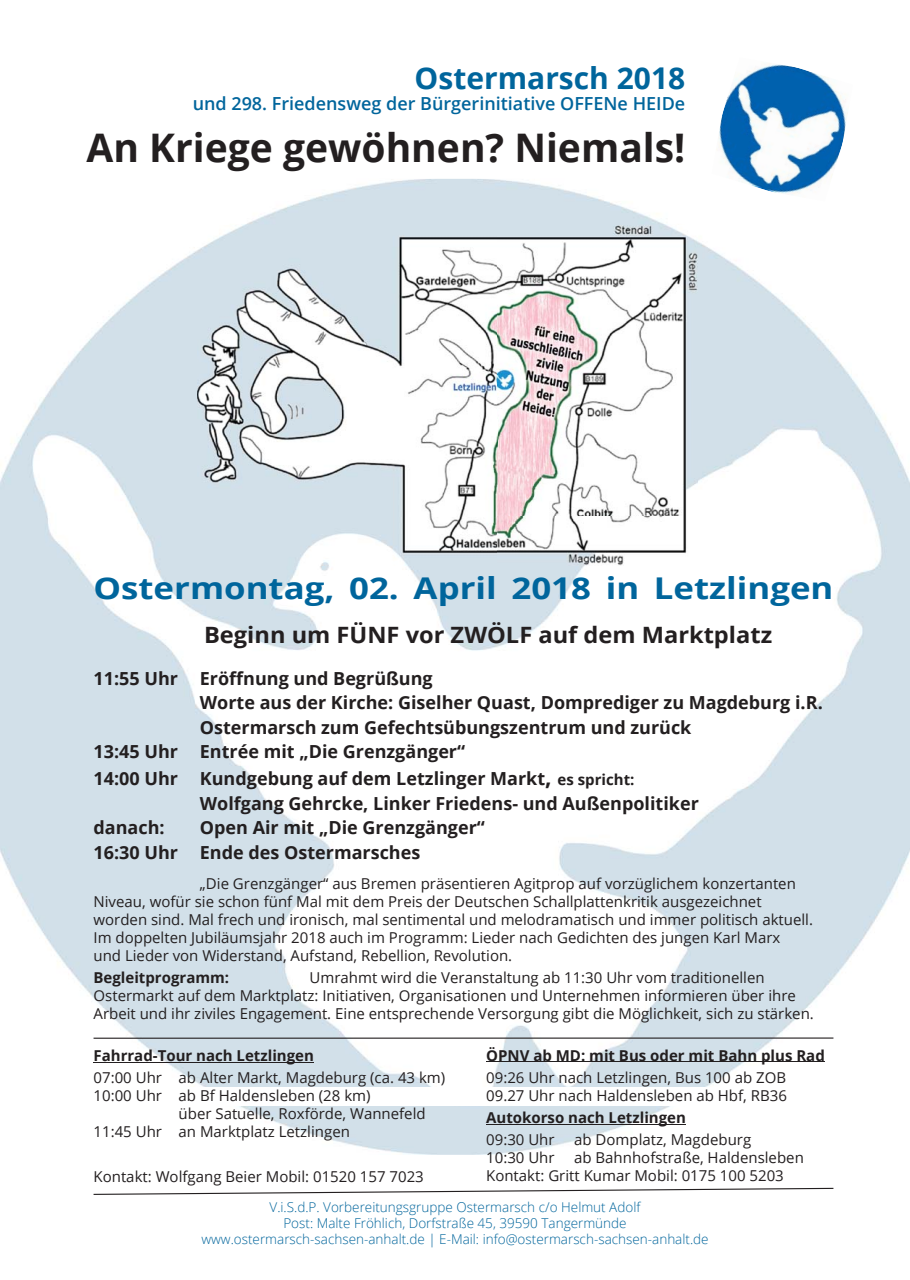
<style>
.page{position:relative;width:910px;height:1280px;background:#fff}
.page>*{position:absolute;margin:0;border:0;box-sizing:border-box;transform-origin:0 0}
.t1{font:700 39.45px "Open Sans";color:#231f20}
.t2{font:700 30px "Open Sans";color:#00659c;scale:1.16 1}
.t3{font:700 30px "Open Sans";color:#00659c}
.t4{font:700 22.5px "Open Sans";color:#231f20;scale:1.05 1}
.t5{font:700 18px/24.6px "Open Sans";color:#231f20}
.t6{font:600 18px "Open Sans";color:#00659c}
.t7{font:15px/18px "Open Sans";color:#231f20}
.t8{font:700 15px "Open Sans";color:#231f20}
.t9{font:300 13.5px/16.2px "Open Sans";color:#00659c;text-align:center}
.s1{font-size:22.5px}
.s2{font-size:15px}
</style>
<div class="page">
<img style="left:0;top:179px;width:910px;height:976px">
<div style="left:62px;top:1087px;width:771px;height:18px;background:#fff"></div>
<img style="left:710px;top:63px;width:144px;height:140px">
<hr style="left:94px;top:1037px;width:739px;height:2px;background:#231f20">
<svg style="left:94px;top:1188px;width:739px;height:7px"></svg>
<hr style="left:486px;top:1061px;width:339px;height:1px;background:#231f20">
<hr style="left:486px;top:1124px;width:200px;height:1px;background:#231f20">
<hr style="left:94px;top:1062px;width:220px;height:1px;background:#231f20">
<img style="left:197px;top:225px;width:500px;height:340px">
<h2 class="t3" style="left:415px;top:57px;width:272px">Ostermarsch 2018</h2>
<p class="t6" style="left:193px;top:91px;width:494px">und 298. Friedensweg der Bürgerinitiative OFFENe HEIDe</p>
<h1 class="t1" style="left:87px;top:120px;width:600px">An Kriege gewöhnen? Niemals!</h1>
<h2 class="t2" style="left:94px;top:567px;width:639px">Ostermontag, 02. April 2018 in Letzlingen</h2>
<h3 class="t4" style="left:204px;top:619px;width:542px">Beginn um FÜNF vor ZWÖLF auf dem Marktplatz</h3>
<p class="t5" style="left:94px;top:665px;width:341px">11:55 Uhr Eröffnung und Begrüßung</p>
<p class="t5" style="left:200px;top:690px;width:624px">Worte aus der Kirche: Giselher Quast, Domprediger zu Magdeburg i.R.</p>
<p class="t5" style="left:200px;top:714px;width:493px">Ostermarsch zum Gefechtsübungszentrum und zurück</p>
<p class="t5" style="left:94px;top:739px;width:373px">13:45 Uhr Entrée mit „Die Grenzgänger“</p>
<p class="t5" style="left:94px;top:766px;width:542px">14:00 Uhr Kundgebung auf dem Letzlinger Markt<span class="s1">,</span> <span class="s2">es spricht:</span></p>
<p class="t5" style="left:200px;top:791px;width:500px">Wolfgang Gehrcke, Linker Friedens- und Außenpolitiker</p>
<p class="t5" style="left:94px;top:815px;width:73px">danach:</p>
<p class="t5" style="left:94px;top:815px;width:393px;text-indent:106px">Open Air mit „Die Grenzgänger“<br>16:30 Uhr Ende des Ostermarsches</p>
<p class="t7" style="left:94px;top:874px;width:721px;text-indent:106px">„Die Grenzgänger“ aus Bremen präsentieren Agitprop auf vorzüglichem konzertanten Niveau, wofür sie schon fünf Mal mit dem Preis der Deutschen Schallplattenkritik ausgezeichnet worden sind. Mal frech und ironisch, mal sentimental und melodramatisch und immer politisch aktuell.<br>Im doppelten Jubiläumsjahr 2018 auch im Programm: Lieder nach Gedichten des jungen Karl Marx<br>und Lieder von Widerstand, Aufstand, Rebellion, Revolution.</p>
<p class="t8" style="left:94px;top:967px;width:137px">Begleitprogramm:</p>
<p class="t7" style="left:94px;top:968px;width:722px;text-indent:216px">Umrahmt wird die Veranstaltung ab 11:30 Uhr vom traditionellen<br>Ostermarkt auf dem Marktplatz: Initiativen, Organisationen und Unternehmen informieren über ihre<br>Arbeit und ihr ziviles Engagement. Eine entsprechende Versorgung gibt die Möglichkeit, sich zu stärken.</p>
<p class="t8" style="left:486px;top:1044px;width:340px">ÖPNV ab MD: mit Bus oder mit Bahn plus Rad</p>
<p class="t7" style="left:486px;top:1068px;width:302px">09:26 Uhr nach Letzlingen, Bus 100 ab ZOB<br>09.27 Uhr nach Haldensleben ab Hbf, RB36</p>
<p class="t8" style="left:486px;top:1107px;width:201px">Autokorso nach Letzlingen</p>
<p class="t7" style="left:486px;top:1130px;width:70px">09:30 Uhr</p>
<p class="t7" style="left:574px;top:1130px;width:179px">ab Domplatz, Magdeburg</p>
<p class="t7" style="left:486px;top:1148px;width:70px">10:30 Uhr</p>
<p class="t8" style="left:94px;top:1045px;width:222px">Fahrrad-Tour nach Letzlingen</p>
<p class="t7" style="left:94px;top:1068px;width:353px">07:00 Uhr ab Alter Markt, Magdeburg (ca. 43 km)</p>
<p class="t7" style="left:94px;top:1086px;width:279px">10:00 Uhr ab Bf Haldensleben (28 km)</p>
<p class="t7" style="left:179px;top:1104px;width:249px">über Satuelle, Roxförde, Wannefeld</p>
<p class="t7" style="left:94px;top:1122px;width:258px">11:45 Uhr an Marktplatz Letzlingen</p>
<p class="t7" style="left:94px;top:1167px;width:332px">Kontakt: Wolfgang Beier Mobil: 01520 157 7023</p>
<p class="t9" style="left:201px;top:1198px;width:509px">V.i.S.d.P. Vorbereitungsgruppe Ostermarsch c/o Helmut Adolf<br>Post: Malte Fröhlich, Dorfstraße 45, 39590 Tangermünde www.ostermarsch-sachsen-anhalt.de | E-Mail: info@ostermarsch-sachsen-anhalt.de</p>
<p class="t7" style="left:486px;top:1148px;width:319px;text-indent:88px">ab Bahnhofstraße, Haldensleben<br>Kontakt: Gritt Kumar Mobil: 0175 100 5203</p>
</div>
